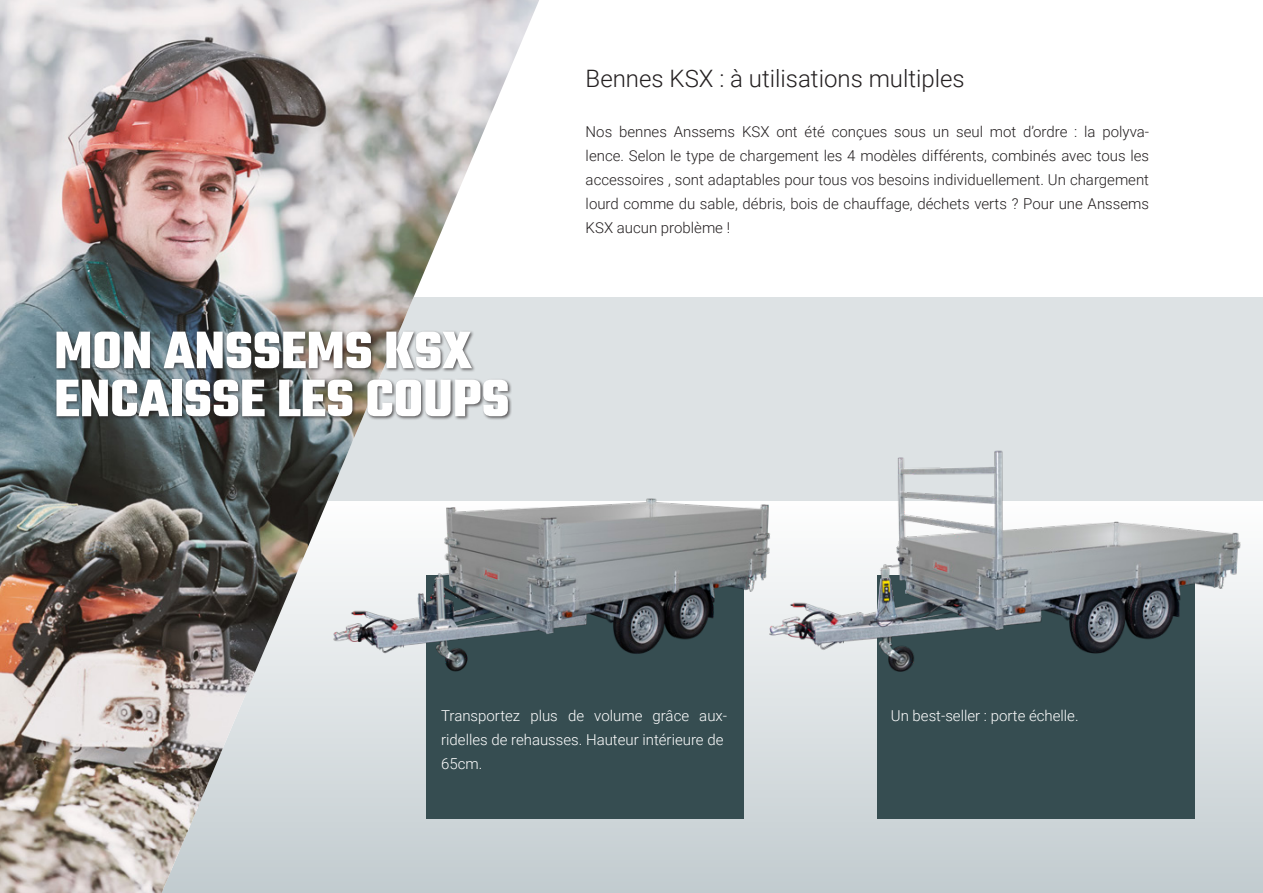
<style>
.page{position:relative;width:1263px;height:893px;background:#fff}
.page>*{position:absolute;margin:0;border:0;box-sizing:border-box;transform-origin:0 0}
.t1{font:700 57px/48px "Teko";color:#fff}
.t2{font:300 24px "Roboto";color:#231f20}
.t3{font:300 15px/24px "Roboto";color:#231f20;text-align:justify}
.t4{font:300 15px/24px "Roboto";color:#fff}
</style>
<div class="page">
<div style="left:0;top:298px;width:1263px;height:203px;background:#dde2e4"></div>
<div style="left:0;top:501px;width:1263px;height:392px;background:linear-gradient(to bottom,#fefefe,#c1cace)"></div>
<img style="left:0;top:0;width:539px;height:893px">
<div style="left:55px;top:330px;width:457px;height:90px;background:#231f20;opacity:.7"></div>
<div style="left:426px;top:575px;width:317px;height:244px;background:#364d51"></div>
<div style="left:876px;top:575px;width:318px;height:244px;background:#364d51"></div>
<img style="left:312px;top:482px;width:489px;height:221px">
<img style="left:754px;top:450px;width:496px;height:230px">
<p class="t1" style="left:54px;top:330px;width:457px">MON ANSSEMS KSX<br>ENCAISSE LES COUPS</p>
<p class="t2" style="left:586px;top:62px;width:381px">Bennes KSX : à utilisations multiples</p>
<p class="t3" style="left:586px;top:119px;width:565px">Nos bennes Anssems KSX ont été conçues sous un seul mot d’ordre : la polyva&shy;lence. Selon le type de chargement les 4 modèles différents, combinés avec tous les accessoires , sont adaptables pour tous vos besoins individuellement. Un chargement lourd comme du sable, débris, bois de chauffage, déchets verts ? Pour une Anssems KSX aucun problème !</p>
<p class="t4" style="left:441px;top:703px;width:287px">Transportez plus de volume grâce aux&shy;ridelles de rehausses. Hauteur intérieure de</p>
<p class="t4" style="left:441px;top:751px;width:43px">65cm.</p>
<p class="t4" style="left:891px;top:703px;width:189px">Un best-seller : porte échelle.</p>
</div>
